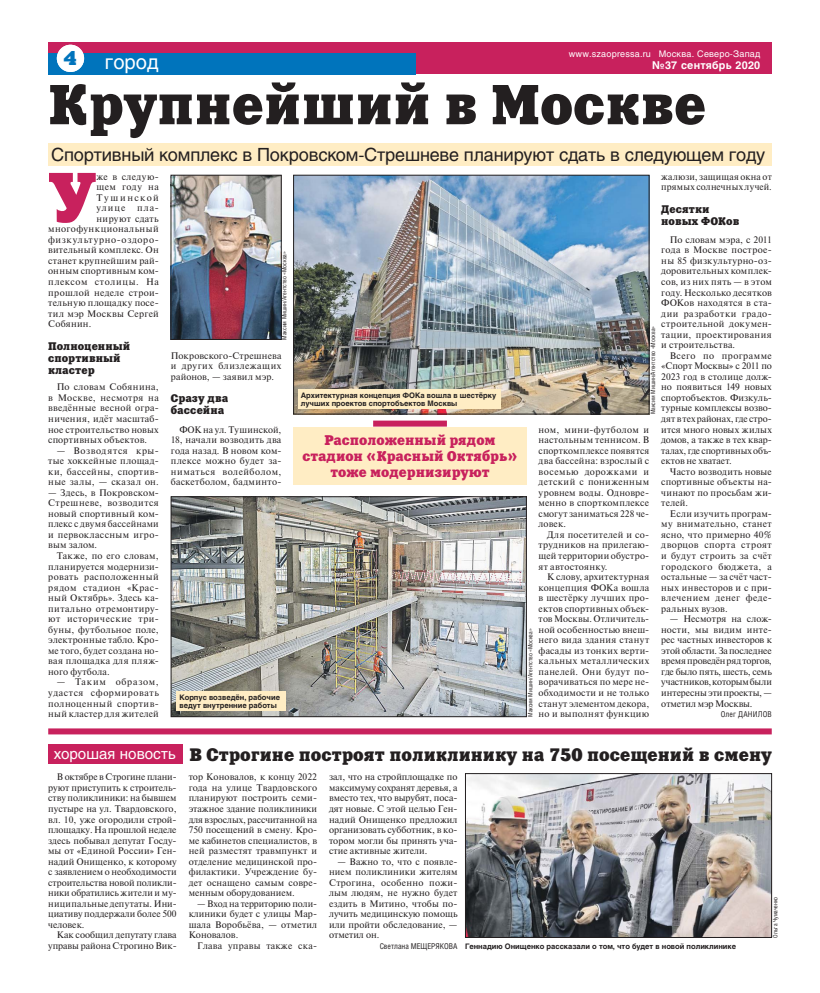
<style>
.page{position:relative;width:820px;height:993px;background:#fff}
.page>*{position:absolute;margin:0;border:0;box-sizing:border-box;transform-origin:0 0}
.t1{font:69.7px "Xenia C";color:#c8215d}
.t2{font:56px "Xenia C";color:#231f20}
.t3{font:20px "Helios";color:#fff}
.t4{font:20px "Xenia C";color:#0074bc}
.t5{font:18px "Helios";letter-spacing:-.01em;color:#231f20}
.t6{font:18px "Xenia C";color:#231f20}
.t7{font:15px "Helios";color:#fff}
.t8{font:14px/16px "Xenia C";color:#c8215d;text-align:center}
.t9{font:11px/12px "Xenia C";letter-spacing:.005em;color:#231f20}
.t10{font:700 10.7px "Helios";letter-spacing:.02em;color:#fff}
.t11{font:9.5px/10.5px "Newton C";letter-spacing:.02em;color:#231f20;text-align:justify}
.t12{font:9.5px/10.5px "Newton C";color:#231f20;text-align:right}
.t13{font:9.5px "Newton C";letter-spacing:.045em;color:#231f20}
.t14{font:9.5px "Newton C";letter-spacing:.07em;color:#231f20}
.t15{font:9.5px "Newton C";letter-spacing:.055em;color:#231f20}
.t16{font:9.5px "Newton C";letter-spacing:.06em;color:#231f20}
.t17{font:9.5px "Newton C";letter-spacing:.155em;color:#231f20}
.t18{font:9.5px "Newton C";letter-spacing:.105em;color:#231f20}
.t19{font:9px "Helios";letter-spacing:.02em;color:#fff}
.t20{font:8px "Helios Cond";color:#231f20}
.t21{font:8px "Helios Cond";letter-spacing:.02em;color:#231f20}
.t22{font:700 7.5px/8px "Helios";color:#231f20}
.t23{font:6px "Helios Cond";color:#231f20}
</style>
<div class="page">
<div style="left:48px;top:42px;width:723px;height:32px;background:#c8215d"></div>
<div style="left:48px;top:53px;width:367px;height:21px;background:#0074bc"></div>
<div style="left:57px;top:45px;width:27px;height:27px;background:#fff;border-radius:50%"></div>
<div style="left:48px;top:728px;width:723px;height:6px;background:#c8215d"></div>
<div style="left:48px;top:143px;width:723px;height:23px;background:#ffedc4"></div>
<div style="left:293px;top:426px;width:233px;height:58px;background:#ffedc4"></div>
<div style="left:373px;top:420px;width:74px;height:6px;background:#c8215d"></div>
<div style="left:48px;top:744px;width:135px;height:20px;background:#c8215d"></div>
<img style="left:467px;top:775px;width:302px;height:160px">
<div style="left:465px;top:773px;width:306px;height:164px;border:1px solid #231f20"></div>
<img style="left:295px;top:177px;width:352px;height:235px">
<div style="left:293px;top:175px;width:356px;height:239px;border:1px solid #231f20"></div>
<img style="left:173px;top:498px;width:351px;height:216px">
<div style="left:171px;top:496px;width:355px;height:220px;border:1px solid #231f20"></div>
<div style="left:298px;top:389px;width:202px;height:19px;background:#ffedc4"></div>
<img style="left:173px;top:177px;width:106px;height:160px">
<div style="left:171px;top:175px;width:110px;height:164px;border:1px solid #231f20"></div>
<div style="left:176px;top:691px;width:110px;height:19px;background:#ffedc4"></div>
<p class="t19" style="left:568px;top:48px;width:193px">www.szaopressa.ru Москва. Северо-Запад</p>
<h3 class="t4" style="left:64px;top:51px;width:14px">4</h3>
<h3 class="t3" style="left:105px;top:50px;width:55px">город</h3>
<p class="t10" style="left:651px;top:61px;width:110px">№37 сентябрь 2020</p>
<h2 class="t2" style="left:48px;top:85px;width:659px">Крупнейший в Москве</h2>
<h3 class="t5" style="left:51px;top:144px;width:715px">Спортивный комплекс в Покровском-Стрешневе планируют сдать в следующем году</h3>
<h1 class="t1" style="left:48px;top:173px;width:50px">У</h1>
<p class="t11" style="left:96px;top:172px;width:64px">же в следую-</p>
<p class="t13" style="left:96px;top:183px;width:64px">щем году на</p>
<p class="t17" style="left:96px;top:194px;width:64px">Тушинской</p>
<p class="t18" style="left:96px;top:204px;width:64px">улице пла-</p>
<p class="t13" style="left:96px;top:215px;width:64px">нируют сдать</p>
<p class="t15" style="left:48px;top:225px;width:112px">многофункциональный</p>
<p class="t14" style="left:48px;top:236px;width:112px">физкультурно-оздоро-</p>
<p class="t11" style="left:48px;top:246px;width:112px">вительный комплекс. Он</p>
<p class="t11" style="left:48px;top:256px;width:112px">станет крупнейшим рай-</p>
<p class="t11" style="left:48px;top:267px;width:112px">онным спортивным ком-</p>
<p class="t16" style="left:48px;top:278px;width:112px">плексом столицы. На</p>
<p class="t11" style="left:48px;top:288px;width:112px">прошлой неделе строи-</p>
<p class="t11" style="left:48px;top:298px;width:112px">тельную площадку посе-</p>
<p class="t11" style="left:48px;top:309px;width:112px">тил мэр Москвы Сергей</p>
<p class="t11" style="left:48px;top:319px;width:45px">Собянин.</p>
<p class="t9" style="left:48px;top:341px;width:84px">Полноценный спортивный кластер</p>
<p class="t11" style="left:48px;top:382px;width:112px;text-indent:9px">По словам Собянина, в Москве, несмотря на введённые весной огра&shy;ничения, идёт масштаб&shy;ное строительство новых спортивных объектов.</p>
<p class="t11" style="left:48px;top:446px;width:112px;text-indent:9px">— Возводятся кры&shy;тые хоккейные площад&shy;ки, бассейны, спортив&shy;ные залы, — сказал он.</p>
<p class="t11" style="left:48px;top:488px;width:112px">— Здесь, в Покровском-Стрешневе, возводится новый спортивный ком&shy;плекс с двумя бассейнами и первоклассным игро&shy;вым залом.</p>
<p class="t11" style="left:48px;top:551px;width:112px;text-indent:9px">Также, по его словам, планируется модернизи&shy;ровать расположенный рядом стадион «Крас&shy;ный Октябрь». Здесь ка&shy;питально отремонтиру&shy;ют исторические три&shy;буны, футбольное поле, электронные табло. Кро&shy;ме того, будет создана но&shy;вая площадка для пляж&shy;ного футбола.</p>
<p class="t11" style="left:48px;top:677px;width:112px;text-indent:9px">— Таким образом, удастся сформировать полноценный спортив&shy;ный кластер для жителей</p>
<p class="t11" style="left:661px;top:172px;width:112px">жалюзи, защищая окна от прямых солнечных лучей.</p>
<p class="t9" style="left:661px;top:204px;width:80px">Десятки новых ФОКов</p>
<p class="t11" style="left:661px;top:235px;width:112px;text-indent:9px">По словам мэра, с 2011 года в Москве построе&shy;ны 85 физкультурно-оз&shy;доровительных комплек&shy;сов, из них пять — в этом году. Несколько десятков ФОКов находятся в ста&shy;дии разработки градо&shy;строительной докумен&shy;тации, проектирования и строительства.</p>
<p class="t11" style="left:661px;top:351px;width:112px;text-indent:9px">Всего по программе «Спорт Москвы» с 2011 по 2023 год в столице долж&shy;но появиться 149 новых спортобъектов. Физкуль&shy;турные комплексы возво&shy;дят в тех районах, где стро&shy;ится много новых жилых домов, а также в тех квар&shy;талах, где спортивных объ&shy;ектов не хватает.</p>
<p class="t11" style="left:661px;top:467px;width:112px;text-indent:9px">Часто возводить новые спортивные объекты на&shy;чинают по просьбам жи&shy;телей.</p>
<p class="t11" style="left:661px;top:509px;width:112px;text-indent:9px">Если изучить програм&shy;му внимательно, станет ясно, что примерно 40% дворцов спорта строят и будут строить за счёт городского бюджета, а остальные — за счёт част&shy;ных инвесторов и с при&shy;влечением денег феде&shy;ральных вузов.</p>
<p class="t11" style="left:661px;top:614px;width:112px;text-indent:9px">— Несмотря на слож&shy;ности, мы видим инте&shy;рес частных инвесторов к этой области. За последнее время проведён ряд торгов, где было пять, шесть, семь участников, которым были интересны эти проекты, — отметил мэр Москвы.</p>
<p class="t21" style="left:720px;top:709px;width:53px">Олег ДАНИЛОВ</p>
<p class="t23" style="left:281px;top:339px;width:90px;rotate:-90deg">Максим Мишин/Агентство «Москва»</p>
<p class="t23" style="left:649px;top:414px;width:90px;rotate:-90deg">Максим Мишин/Агентство «Москва»</p>
<p class="t11" style="left:171px;top:351px;width:112px">Покровского-Стрешнева и других близлежащих районов, — заявил мэр.</p>
<p class="t9" style="left:171px;top:394px;width:59px">Сразу два бассейна</p>
<p class="t11" style="left:171px;top:425px;width:112px;text-indent:9px">ФОК на ул. Тушинской, 18, начали возводить два года назад. В новом ком&shy;плексе можно будет за&shy;ниматься волейболом, баскетболом, бадминто-</p>
<p class="t11" style="left:538px;top:425px;width:112px">ном, мини-футболом и настольным теннисом. В спорткомплексе появятся два бассейна: взрослый с восемью дорожками и детский с пониженным уровнем воды. Одновре&shy;менно в спорткомплексе смогут заниматься 228 че&shy;ловек.</p>
<p class="t11" style="left:538px;top:530px;width:112px;text-indent:9px">Для посетителей и со&shy;трудников на прилегаю&shy;щей территории обустро&shy;ят автостоянку.</p>
<p class="t11" style="left:538px;top:572px;width:112px;text-indent:9px">К слову, архитектурная концепция ФОКа вошла в шестёрку лучших про&shy;ектов спортивных объек&shy;тов Москвы. Отличитель&shy;ной особенностью внеш&shy;него вида здания станут фасады из тонких верти&shy;кальных металлических панелей. Они будут по&shy;ворачиваться по мере не&shy;обходимости и не только станут элементом декора, но и выполнят функцию</p>
<p class="t22" style="left:300px;top:391px;width:197px">Архитектурная концепция ФОКа вошла в шестёрку лучших проектов спортобъектов Москвы</p>
<h3 class="t8" style="left:302px;top:434px;width:217px">Расположенный рядом стадион «Красный Октябрь» тоже модернизируют</h3>
<p class="t23" style="left:527px;top:716px;width:90px;rotate:-90deg">Максим Мишин/Агентство «Москва»</p>
<p class="t22" style="left:179px;top:693px;width:102px">Корпус возведён, рабочие ведут внутренние работы</p>
<h3 class="t7" style="left:54px;top:745px;width:123px">хорошая новость</h3>
<p class="t11" style="left:48px;top:772px;width:130px;text-indent:9px">В октябре в Строгине плани&shy;руют приступить к строитель&shy;ству поликлиники: на бывшем пустыре на ул. Твардовского, вл. 10, уже огородили строй&shy;площадку. На прошлой неделе здесь побывал депутат Госду&shy;мы от «Единой России» Ген&shy;надий Онищенко, к которому с заявлением о необходимости строительства новой поликли&shy;ники обратились жители и му&shy;ниципальные депутаты. Ини&shy;циативу поддержали более 500 человек.</p>
<p class="t12" style="left:48px;top:930px;width:130px">Как сообщил депутату глава управы района Строгино Вик-</p>
<h3 class="t6" style="left:189px;top:748px;width:583px">В Строгине построят поликлинику на 750 посещений в смену</h3>
<p class="t11" style="left:188px;top:772px;width:130px">тор Коновалов, к концу 2022 года на улице Твардовского планируют построить семи&shy;этажное здание поликлиники для взрослых, рассчитанной на 750 посещений в смену. Кро&shy;ме кабинетов специалистов, в ней разместят травмпункт и отделение медицинской про&shy;филактики. Учреждение бу&shy;дет оснащено самым совре&shy;менным оборудованием.</p>
<p class="t11" style="left:188px;top:898px;width:130px;text-indent:9px">— Вход на территорию поли&shy;клиники будет с улицы Мар&shy;шала Воробьёва, — отметил Коновалов.</p>
<p class="t11" style="left:197px;top:941px;width:121px">Глава управы также ска-</p>
<p class="t11" style="left:329px;top:772px;width:130px">зал, что на стройплощадке по максимуму сохранят деревья, а вместо тех, что вырубят, поса&shy;дят новые. С этой целью Ген&shy;надий Онищенко предложил организовать субботник, в ко&shy;тором могли бы принять уча&shy;стие активные жители.</p>
<p class="t11" style="left:329px;top:856px;width:130px;text-indent:9px">— Важно то, что с появле&shy;нием поликлиники жителям Строгина, особенно пожи&shy;лым людям, не нужно будет ездить в Митино, чтобы по&shy;лучить медицинскую помощь или пройти обследование, — отметил он.</p>
<p class="t20" style="left:379px;top:941px;width:79px">Светлана МЕЩЕРЯКОВА</p>
<p class="t22" style="left:465px;top:942px;width:272px">Геннадию Онищенко рассказали о том, что будет в новой поликлинике</p>
<p class="t23" style="left:771px;top:937px;width:42px;rotate:-90deg">Ольга Чумаченко</p>
</div>
